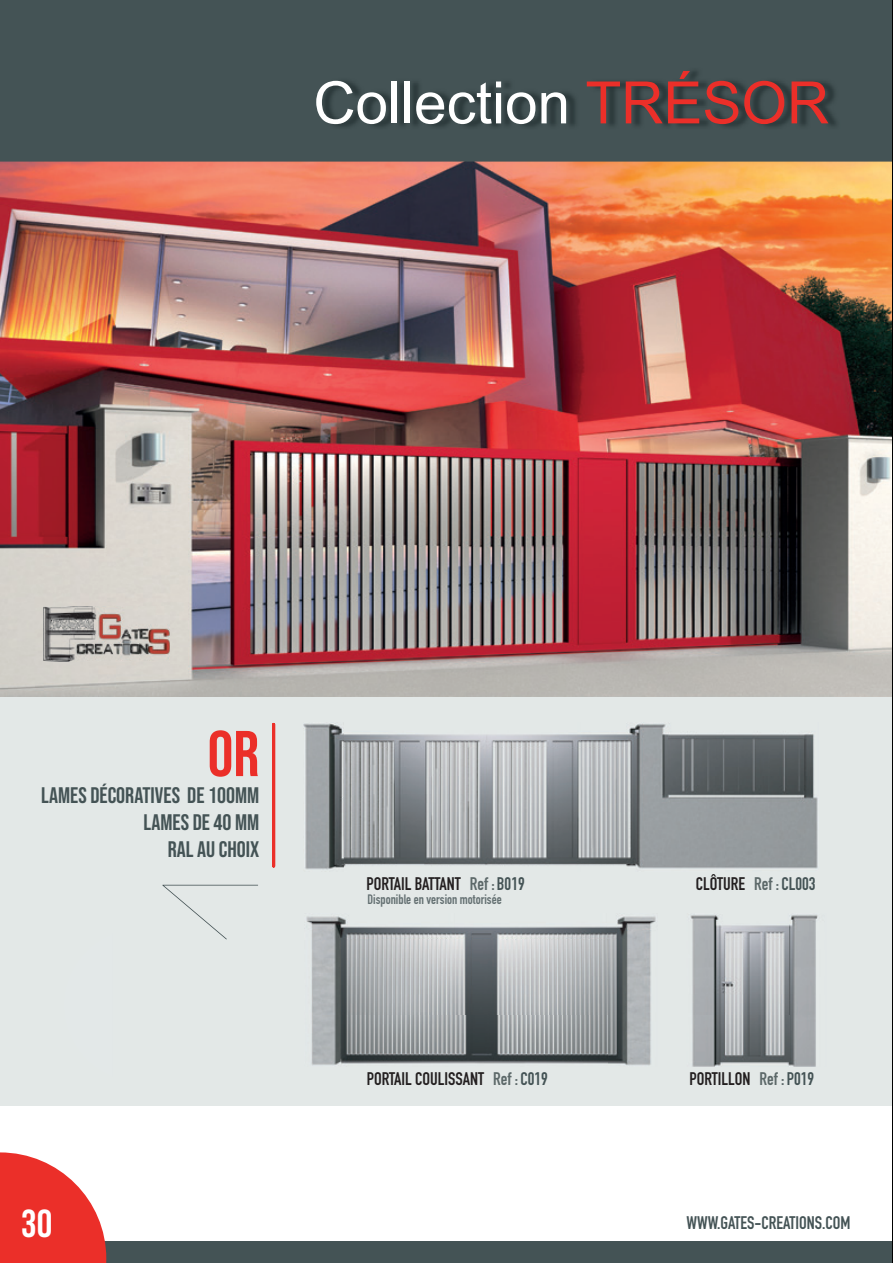
<style>
.page{position:relative;width:893px;height:1263px;background:#fff}
.page>*{position:absolute;margin:0;border:0;box-sizing:border-box;transform-origin:0 0}
.t1{font:64.5px "Bebas Neue";color:#eb2f29}
.t2{font:58.5px "Arial";color:#fff}
.t3{font:39px "Bebas Neue";color:#fff}
.t4{font:22.5px/27px "Bebas Neue";color:#445355;text-align:right}
.t5{font:18px "DIN Engschrift LT Pro";color:#231f20}
.t6{font:18px "DIN Engschrift LT Pro";color:#445355}
.t7{font:13.5px "DIN Engschrift LT Pro";color:#647072}
.s1{color:#eb2f29}
.s2{color:#5c6869}
.s3{color:#445355}
</style>
<div class="page">
<div style="left:0;top:0;width:893px;height:162px;background:#445355"></div>
<div style="left:0;top:1242px;width:893px;height:21px;background:#445355"></div>
<svg style="left:0;top:1152px;width:106px;height:111px"></svg>
<div style="left:21px;top:1208px;width:39px;height:29px;background:#eb2f29"></div>
<img style="left:0;top:162px;width:892px;height:535px">
<img style="left:43px;top:607px;width:127px;height:54px">
<div style="left:0;top:697px;width:893px;height:409px;background:#e3e8e7"></div>
<img style="left:306px;top:916px;width:350px;height:150px">
<img style="left:304px;top:723px;width:514px;height:147px">
<img style="left:690px;top:915px;width:128px;height:152px">
<svg style="left:272px;top:723px;width:3px;height:144px"></svg>
<svg style="left:162px;top:885px;width:96px;height:54px"></svg>
<hr style="left:892px;top:0;width:1px;height:1263px;background:#000">
<h2 class="t2" style="left:313px;top:65px;width:517px">Collection <span class="s1">TRÉSOR</span></h2>
<h1 class="t1" style="left:208px;top:717px;width:53px">OR</h1>
<p class="t4" style="left:41px;top:781px;width:220px">LAMES DÉCORATIVES DE 100MM<br>LAMES DE 40 MM<br>RAL AU CHOIX</p>
<p class="t5" style="left:366px;top:873px;width:160px">PORTAIL BATTANT <span class="s2">Ref :</span> <span class="s3">B019</span></p>
<p class="t7" style="left:367px;top:891px;width:136px">Disponible en version motorisée</p>
<p class="t5" style="left:696px;top:873px;width:121px">CLÔTURE <span class="s2">Ref :</span> <span class="s3">CL003</span></p>
<p class="t5" style="left:367px;top:1068px;width:182px">PORTAIL COULISSANT <span class="s2">Ref :</span> <span class="s3">C019</span></p>
<p class="t5" style="left:690px;top:1068px;width:126px">PORTILLON <span class="s2">Ref :</span> <span class="s3">P019</span></p>
<h3 class="t3" style="left:21px;top:1202px;width:33px">30</h3>
<p class="t6" style="left:686px;top:1212px;width:165px">WWW.GATES-CREATIONS.COM</p>
</div>
